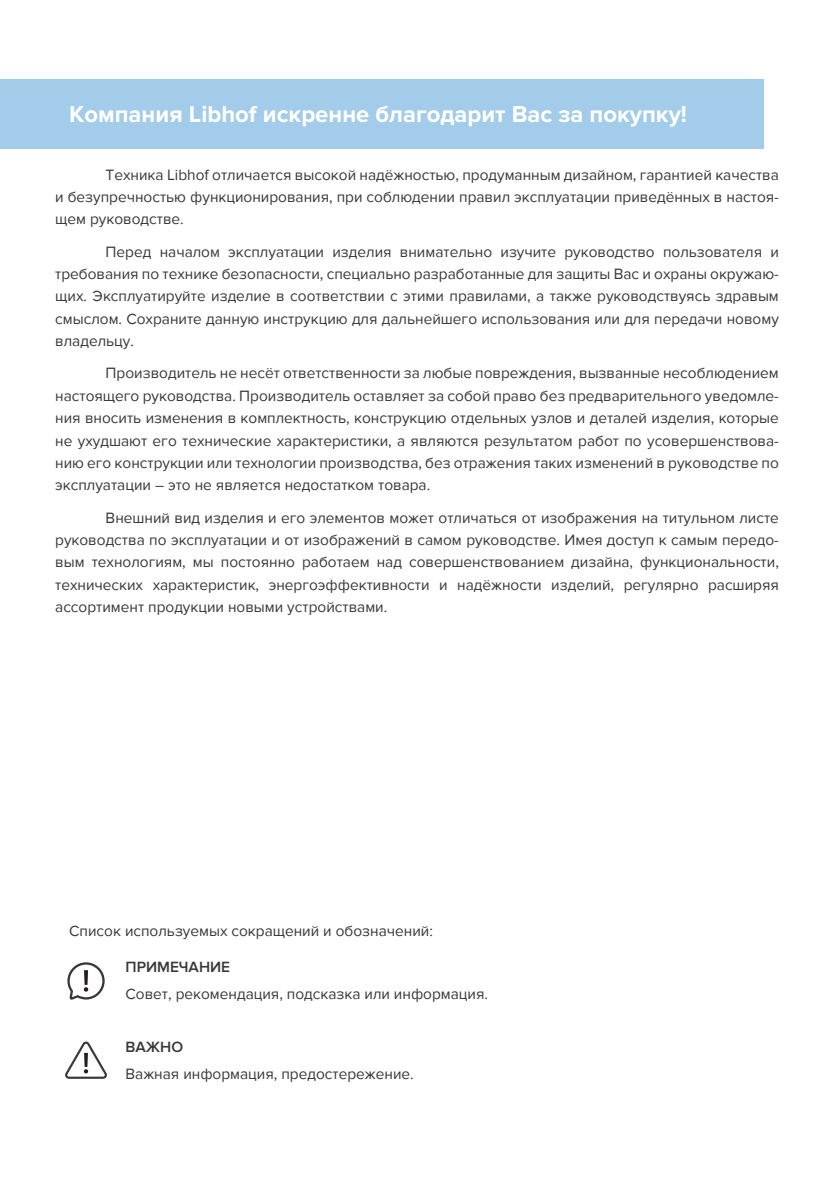
<style>
.page{position:relative;width:840px;height:1191px;background:#fff}
.page>*{position:absolute;margin:0;border:0;box-sizing:border-box;transform-origin:0 0}
.t1{font:700 23.8px "Proxima Nova";color:#fff}
.t2{font:15.4px/22.4px "Proxima Nova";color:#383839;text-align:justify}
.t3{font:600 15.4px "Proxima Nova";color:#383839}
</style>
<div class="page">
<div style="left:0;top:80px;width:763px;height:69px;background:#a2cce9"></div>
<svg style="left:65px;top:1041px;width:42px;height:37px"></svg>
<svg style="left:67px;top:962px;width:38px;height:37px"></svg>
<h1 class="t1" style="left:69px;top:101px;width:619px">Компания Libhof искренне благодарит Вас за покупку!</h1>
<p class="t2" style="left:55px;top:163px;width:724px;text-indent:50px">Техника Libhof отличается высокой надёжностью, продуманным дизайном, гарантией качества и безупречностью функционирования, при соблюдении правил эксплуатации приведённых в настоя&shy;щем руководстве.</p>
<p class="t2" style="left:55px;top:240px;width:724px;text-indent:50px">Перед началом эксплуатации изделия внимательно изучите руководство пользователя и требования по технике безопасности, специально разработанные для защиты Вас и охраны окружаю&shy;щих. Эксплуатируйте изделие в соответствии с этими правилами, а также руководствуясь здравым смыслом. Сохраните данную инструкцию для дальнейшего использования или для передачи новому владельцу.</p>
<p class="t2" style="left:55px;top:362px;width:724px;text-indent:50px">Производитель не несёт ответственности за любые повреждения, вызванные несоблюдением настоящего руководства. Производитель оставляет за собой право без предварительного уведомле&shy;ния вносить изменения в комплектность, конструкцию отдельных узлов и деталей изделия, которые не ухудшают его технические характеристики, а являются результатом работ по усовершенствова&shy;нию его конструкции или технологии производства, без отражения таких изменений в руководстве по эксплуатации ― это не является недостатком товара.</p>
<p class="t2" style="left:55px;top:506px;width:724px;text-indent:50px">Внешний вид изделия и его элементов может отличаться от изображения на титульном листе руководства по эксплуатации и от изображений в самом руководстве. Имея доступ к самым передо&shy;вым технологиям, мы постоянно работаем над совершенствованием дизайна, функциональности, технических характеристик, энергоэффективности и надёжности изделий, регулярно расширяя ассортимент продукции новыми устройствами.</p>
<p class="t2" style="left:69px;top:920px;width:365px">Список используемых сокращений и обозначений:</p>
<p class="t3" style="left:125px;top:958px;width:106px">ПРИМЕЧАНИЕ</p>
<p class="t2" style="left:125px;top:982px;width:364px">Совет, рекомендация, подсказка или информация.</p>
<p class="t3" style="left:125px;top:1038px;width:59px">ВАЖНО</p>
<p class="t2" style="left:125px;top:1062px;width:289px">Важная информация, предостережение.</p>
</div>
